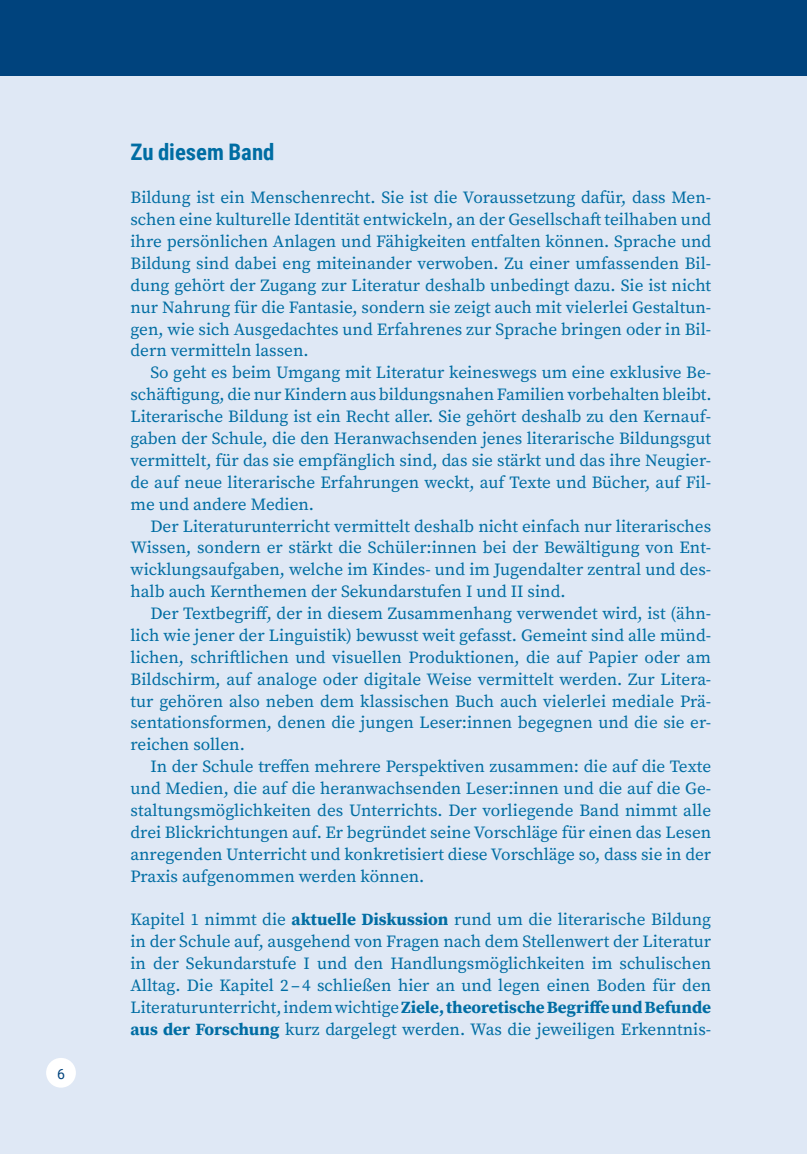
<style>
.page{position:relative;width:807px;height:1154px;background:#fff}
.page>*{position:absolute;margin:0;border:0;box-sizing:border-box;transform-origin:0 0}
.t1{font:700 22.75px "Roboto Condensed";color:#006da3}
.t2{font:17.15px/21.9px "Source Serif Pro";color:#006da3;text-align:justify}
.t3{font:14px "Roboto";color:#00437d}
.s1{font-weight:700}
</style>
<div class="page">
<div style="left:0;top:73px;width:800px;height:1081px;background:#dfe8f5"></div>
<div style="left:800px;top:73px;width:7px;height:1081px;background:#dfe8f5"></div>
<div style="left:0;top:0;width:807px;height:76px;background:#00437d"></div>
<div style="left:46px;top:1058px;width:30px;height:29px;background:#fff;border-radius:50%"></div>
<p class="t3" style="left:57px;top:1063px;width:9px">6</p>
<h1 class="t1" style="left:130px;top:136px;width:145px">Zu diesem Band</h1>
<p class="t2" style="left:130px;top:187px;width:582px">Bildung ist ein Menschenrecht. Sie ist die Voraussetzung dafür, dass Men&shy;schen eine kulturelle Identität entwickeln, an der Gesellschaft teilhaben und ihre persönlichen Anlagen und Fähigkeiten entfalten können. Sprache und Bildung sind dabei eng miteinander verwoben. Zu einer umfassenden Bil&shy;dung gehört der Zugang zur Literatur deshalb unbedingt dazu. Sie ist nicht nur Nahrung für die Fantasie, sondern sie zeigt auch mit vielerlei Gestaltun&shy;gen, wie sich Ausgedachtes und Erfahrenes zur Sprache bringen oder in Bil&shy;dern vermitteln lassen.</p>
<p class="t2" style="left:130px;top:362px;width:582px;text-indent:20px">So geht es beim Umgang mit Literatur keineswegs um eine exklusive Be&shy;schäftigung, die nur Kindern aus bildungsnahen Familien vorbehalten bleibt.<br>Literarische Bildung ist ein Recht aller. Sie gehört deshalb zu den Kernauf&shy;gaben der Schule, die den Heranwachsenden jenes literarische Bildungsgut vermittelt, für das sie empfänglich sind, das sie stärkt und das ihre Neugier&shy;de auf neue literarische Erfahrungen weckt, auf Texte und Bücher, auf Fil&shy;me und andere Medien.</p>
<p class="t2" style="left:130px;top:515px;width:582px;text-indent:20px">Der Literaturunterricht vermittelt deshalb nicht einfach nur literarisches Wissen, sondern er stärkt die Schüler:innen bei der Bewältigung von Ent&shy;wicklungsaufgaben, welche im Kindes- und im Jugendalter zentral und des&shy;halb auch Kernthemen der Sekundarstufen I und II sind.</p>
<p class="t2" style="left:130px;top:602px;width:582px;text-indent:20px">Der Textbegriff, der in diesem Zusammenhang verwendet wird, ist (ähn&shy;lich wie jener der Linguistik) bewusst weit gefasst. Gemeint sind alle münd&shy;lichen, schriftlichen und visuellen Produktionen, die auf Papier oder am Bildschirm, auf analoge oder digitale Weise vermittelt werden. Zur Litera&shy;tur gehören also neben dem klassischen Buch auch vielerlei mediale Prä&shy;sentationsformen, denen die jungen Leser:innen begegnen und die sie er&shy;reichen sollen.</p>
<p class="t2" style="left:130px;top:755px;width:582px;text-indent:20px">In der Schule treffen mehrere Perspektiven zusammen: die auf die Texte und Medien, die auf die heranwachsenden Leser:innen und die auf die Ge&shy;staltungsmöglichkeiten des Unterrichts. Der vorliegende Band nimmt alle drei Blickrichtungen auf. Er begründet seine Vorschläge für einen das Lesen anregenden Unterricht und konkretisiert diese Vorschläge so, dass sie in der Praxis aufgenommen werden können.</p>
<p class="t2" style="left:130px;top:908px;width:582px">Kapitel 1 nimmt die <span class="s1">aktuelle Diskussion</span> rund um die literarische Bildung in der Schule auf, ausgehend von Fragen nach dem Stellenwert der Literatur in der Sekundarstufe I und den Handlungsmöglichkeiten im schulischen Alltag. Die Kapitel 2–4 schließen hier an und legen einen Boden für den Literaturunterricht, indem wichtige <span class="s1">Ziele, theoretische Begriffe und Befunde aus der Forschung</span> kurz dargelegt werden. Was die jeweiligen Erkenntnis-</p>
</div>
